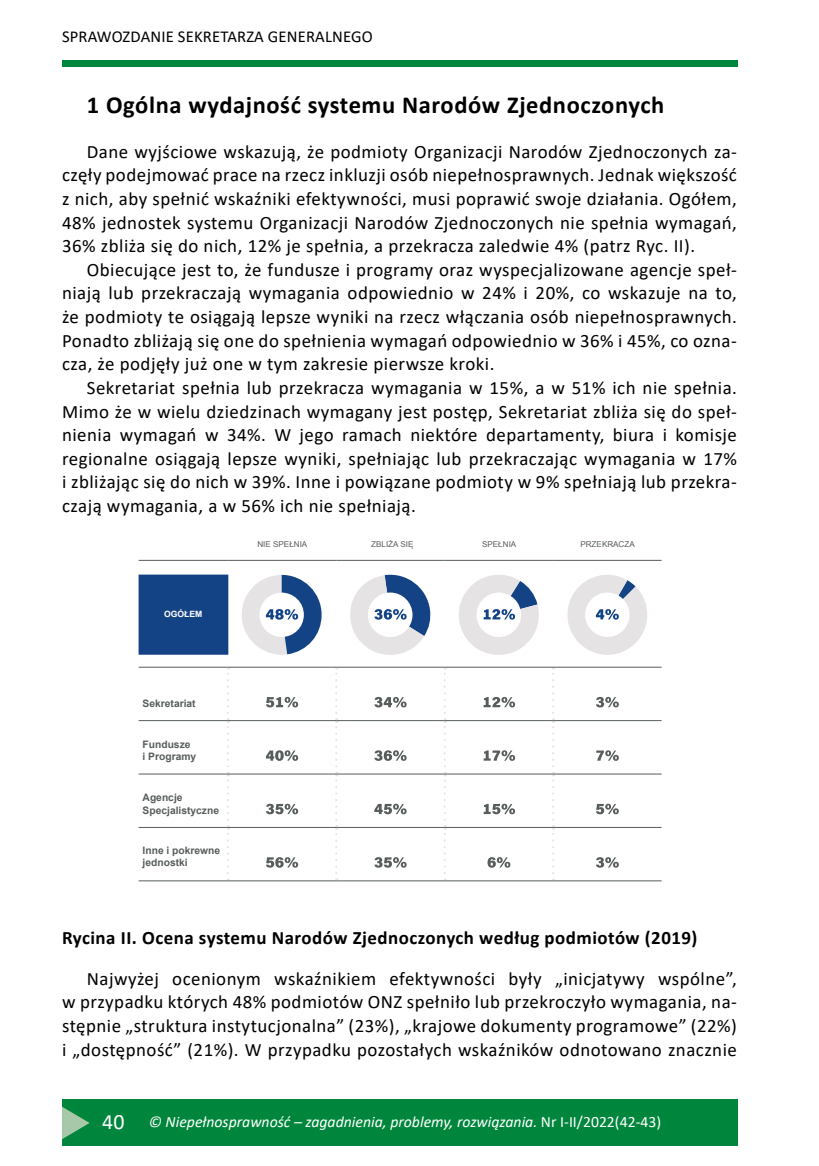
<style>
.page{position:relative;width:819px;height:1166px;background:#fff}
.page>*{position:absolute;margin:0;border:0;box-sizing:border-box;transform-origin:0 0}
.H3_Tyt_14{font:700 24.5px "Calibri";letter-spacing:.025em;color:#000}
.P_Text_10_8{font:18.9px/23.6px "Calibri";letter-spacing:.025em;color:#000;text-align:justify}
.N_Foto_Podpis_NEW{font:700 18.9px "Calibri";letter-spacing:.025em;color:#000}
.t1{font:16.62px "Calibri";letter-spacing:.01em;color:#000}
.t2{font:italic 15.75px "Calibri";color:#fff}
.t3{font:700 10.33px/12.2px "Arial";color:#575d5c}
.t4{font:700 8.58px "Arial";color:#fff}
.t5{font:8.05px "Arial";color:#575d5c}
.s1{font-style:normal;font-size:21.88px}
.s2{font-style:normal}
</style>
<div class="page">
<div style="left:62px;top:60px;width:675px;height:7px;background:#00863c"></div>
<div style="left:62px;top:1099px;width:675px;height:47px;background:#00863c"></div>
<svg style="left:62px;top:1106px;width:28px;height:33px"></svg>
<div style="left:140px;top:576px;width:87px;height:78px;background:#144385"></div>
<div style="left:138px;top:574px;width:90px;height:81px;border:2px solid #144385"></div>
<svg style="left:227px;top:668px;width:2px;height:98px"></svg>
<svg style="left:335px;top:668px;width:2px;height:98px"></svg>
<svg style="left:443px;top:668px;width:2px;height:98px"></svg>
<svg style="left:552px;top:668px;width:2px;height:98px"></svg>
<svg style="left:227px;top:772px;width:2px;height:108px"></svg>
<svg style="left:335px;top:772px;width:2px;height:108px"></svg>
<svg style="left:443px;top:772px;width:2px;height:108px"></svg>
<svg style="left:552px;top:772px;width:2px;height:108px"></svg>
<hr style="left:139px;top:560px;width:89px;height:1px;background:#575d5c">
<hr style="left:228px;top:560px;width:108px;height:1px;background:#575d5c">
<hr style="left:336px;top:560px;width:108px;height:1px;background:#575d5c">
<hr style="left:444px;top:560px;width:109px;height:1px;background:#575d5c">
<hr style="left:553px;top:560px;width:108px;height:1px;background:#575d5c">
<hr style="left:139px;top:667px;width:89px;height:1px;background:#575d5c">
<hr style="left:228px;top:667px;width:108px;height:1px;background:#575d5c">
<hr style="left:336px;top:667px;width:108px;height:1px;background:#575d5c">
<hr style="left:444px;top:667px;width:109px;height:1px;background:#575d5c">
<hr style="left:553px;top:667px;width:108px;height:1px;background:#575d5c">
<hr style="left:139px;top:720px;width:89px;height:1px;background:#575d5c">
<hr style="left:228px;top:720px;width:108px;height:1px;background:#575d5c">
<hr style="left:336px;top:720px;width:108px;height:1px;background:#575d5c">
<hr style="left:444px;top:720px;width:109px;height:1px;background:#575d5c">
<hr style="left:553px;top:720px;width:108px;height:1px;background:#575d5c">
<hr style="left:139px;top:774px;width:89px;height:1px;background:#575d5c">
<hr style="left:228px;top:774px;width:108px;height:1px;background:#575d5c">
<hr style="left:336px;top:774px;width:108px;height:1px;background:#575d5c">
<hr style="left:444px;top:774px;width:109px;height:1px;background:#575d5c">
<hr style="left:553px;top:774px;width:108px;height:1px;background:#575d5c">
<hr style="left:139px;top:827px;width:89px;height:1px;background:#575d5c">
<hr style="left:228px;top:827px;width:108px;height:1px;background:#575d5c">
<hr style="left:336px;top:827px;width:108px;height:1px;background:#575d5c">
<hr style="left:444px;top:827px;width:109px;height:1px;background:#575d5c">
<hr style="left:553px;top:827px;width:108px;height:1px;background:#575d5c">
<hr style="left:139px;top:880px;width:89px;height:1px;background:#575d5c">
<hr style="left:228px;top:880px;width:108px;height:1px;background:#575d5c">
<hr style="left:336px;top:880px;width:108px;height:1px;background:#575d5c">
<hr style="left:444px;top:880px;width:109px;height:1px;background:#575d5c">
<hr style="left:553px;top:880px;width:108px;height:1px;background:#575d5c">
<svg style="left:242px;top:575px;width:79px;height:80px"></svg>
<svg style="left:350px;top:574px;width:81px;height:81px"></svg>
<svg style="left:459px;top:575px;width:80px;height:80px"></svg>
<svg style="left:567px;top:575px;width:80px;height:80px"></svg>
<svg style="left:266px;top:697px;width:32px;height:10px"></svg>
<svg style="left:374px;top:697px;width:32px;height:10px"></svg>
<svg style="left:483px;top:697px;width:32px;height:10px"></svg>
<svg style="left:596px;top:697px;width:22px;height:10px"></svg>
<svg style="left:266px;top:750px;width:32px;height:11px"></svg>
<svg style="left:374px;top:750px;width:32px;height:11px"></svg>
<svg style="left:483px;top:750px;width:32px;height:11px"></svg>
<svg style="left:596px;top:750px;width:22px;height:11px"></svg>
<svg style="left:266px;top:804px;width:32px;height:10px"></svg>
<svg style="left:374px;top:804px;width:32px;height:10px"></svg>
<svg style="left:483px;top:804px;width:32px;height:10px"></svg>
<svg style="left:596px;top:804px;width:22px;height:10px"></svg>
<svg style="left:266px;top:857px;width:32px;height:11px"></svg>
<svg style="left:374px;top:857px;width:32px;height:11px"></svg>
<svg style="left:487px;top:857px;width:23px;height:11px"></svg>
<svg style="left:596px;top:857px;width:22px;height:11px"></svg>
<p class="t1" style="left:62px;top:25px;width:312px">SPRAWOZDANIE SEKRETARZA GENERALNEGO</p>
<h3 class="H3_Tyt_14" style="left:87px;top:87px;width:579px">1 Ogólna wydajność systemu Narodów Zjednoczonych</h3>
<p class="P_Text_10_8" style="left:62px;top:139px;width:676px;text-indent:25px">Dane wyjściowe wskazują, że podmioty Organizacji Narodów Zjednoczonych za&shy;częły podejmować prace na rzecz inkluzji osób niepełnosprawnych. Jednak większość z nich, aby spełnić wskaźniki efektywności, musi poprawić swoje działania. Ogółem, 48% jednostek systemu Organizacji Narodów Zjednoczonych nie spełnia wymagań, 36% zbliża się do nich, 12% je spełnia, a przekracza zaledwie 4% (patrz Ryc. II).</p>
<p class="P_Text_10_8" style="left:62px;top:257px;width:676px;text-indent:25px">Obiecujące jest to, że fundusze i programy oraz wyspecjalizowane agencje speł&shy;niają lub przekraczają wymagania odpowiednio w 24% i 20%, co wskazuje na to, że podmioty te osiągają lepsze wyniki na rzecz włączania osób niepełnosprawnych.<br>Ponadto zbliżają się one do spełnienia wymagań odpowiednio w 36% i 45%, co ozna&shy;cza, że podjęły już one w tym zakresie pierwsze kroki.</p>
<p class="P_Text_10_8" style="left:62px;top:375px;width:676px;text-indent:25px">Sekretariat spełnia lub przekracza wymagania w 15%, a w 51% ich nie spełnia.<br>Mimo że w wielu dziedzinach wymagany jest postęp, Sekretariat zbliża się do speł&shy;nienia wymagań w 34%. W jego ramach niektóre departamenty, biura i komisje regionalne osiągają lepsze wyniki, spełniając lub przekraczając wymagania w 17% i zbliżając się do nich w 39%. Inne i powiązane podmioty w 9% spełniają lub przekra&shy;czają wymagania, a w 56% ich nie spełniają.</p>
<p class="t5" style="left:257px;top:539px;width:51px">NIE SPEŁNIA</p>
<p class="t5" style="left:371px;top:539px;width:44px">ZBLIŻA SIĘ</p>
<p class="t5" style="left:482px;top:539px;width:36px">SPEŁNIA</p>
<p class="t5" style="left:580px;top:539px;width:56px">PRZEKRACZA</p>
<p class="t4" style="left:164px;top:608px;width:40px">OGÓŁEM</p>
<p class="t3" style="left:143px;top:697px;width:55px">Sekretariat</p>
<p class="t3" style="left:143px;top:738px;width:55px">Fundusze<br>i Programy</p>
<p class="t3" style="left:143px;top:792px;width:78px">Agencje<br>Specjalistyczne</p>
<p class="t3" style="left:143px;top:844px;width:79px">Inne i pokrewne jednostki</p>
<p class="N_Foto_Podpis_NEW" style="left:62px;top:924px;width:637px">Rycina II. Ocena systemu Narodów Zjednoczonych według podmiotów (2019)</p>
<p class="P_Text_10_8" style="left:62px;top:966px;width:676px;text-indent:25px">Najwyżej ocenionym wskaźnikiem efektywności były „inicjatywy wspólne”, w przypadku których 48% podmiotów ONZ spełniło lub przekroczyło wymagania, na&shy;stępnie „struktura instytucjonalna” (23%), „krajowe dokumenty programowe” (22%) i „dostępność” (21%). W przypadku pozostałych wskaźników odnotowano znacznie</p>
<p class="t2" style="left:102px;top:1111px;width:560px"><span class="s1">40</span> © Niepełnosprawność – zagadnienia, problemy, rozwiązania. <span class="s2">Nr I-II/2022(42-43)</span></p>
</div>
